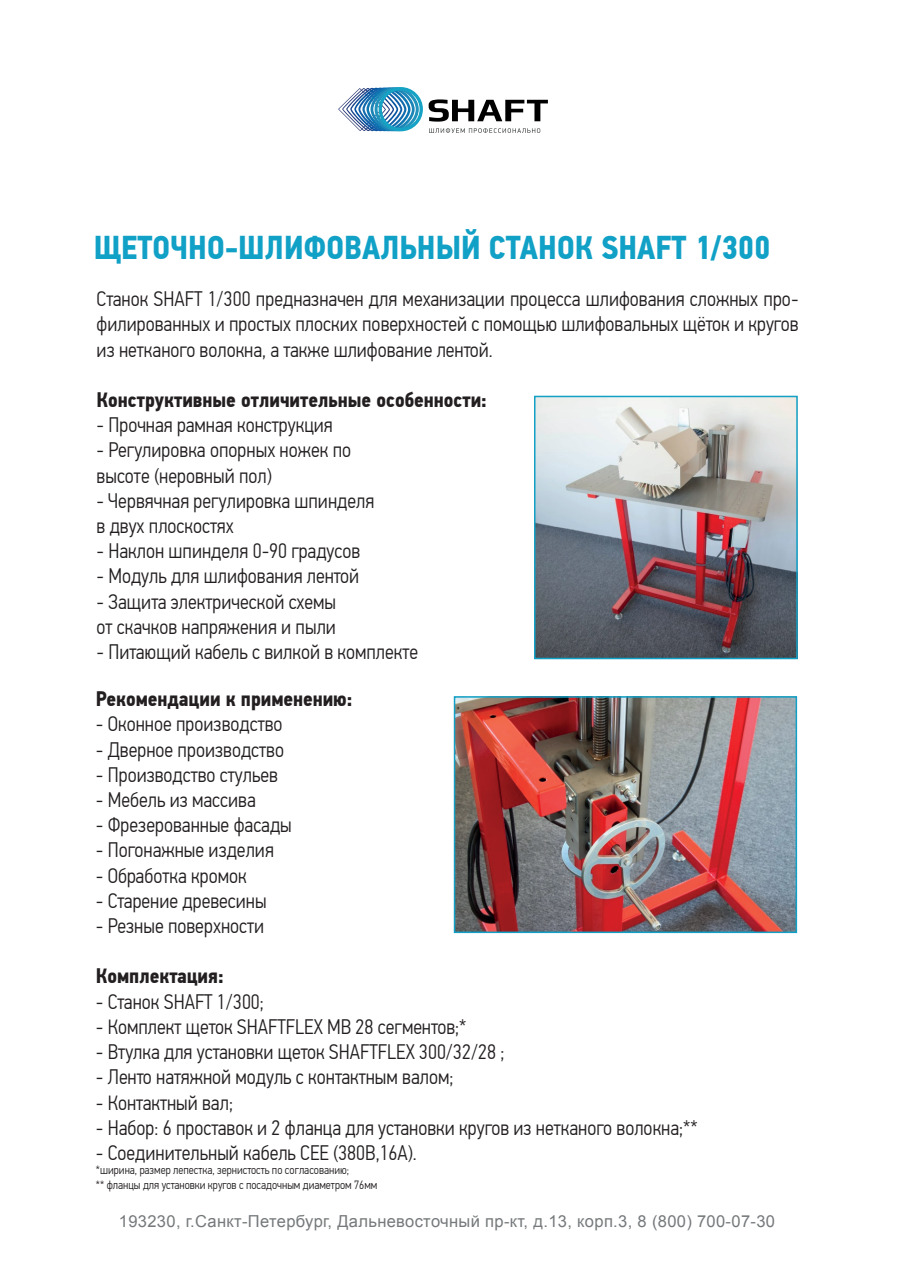
<style>
.page{position:relative;width:898px;height:1276px;background:#fff}
.page>*{position:absolute;margin:0;border:0;box-sizing:border-box;transform-origin:0 0}
.t1{font:700 33px "PF Din Text Cond Pro";color:#11a0c6}
.t2{font:300 21px/25.2px "PF Din Text Cond Pro";color:#231f20}
.t3{font:700 21px "PF Din Text Cond Pro";color:#231f20}
.t4{font:16.5px "Arial";letter-spacing:.02em;color:#75797b}
.t5{font:300 12px/14.4px "PF Din Text Cond Pro";color:#231f20}
</style>
<div class="page">
<svg style="left:338px;top:87px;width:209px;height:46px"></svg>
<img style="left:537px;top:399px;width:257px;height:257px">
<div style="left:534px;top:396px;width:263px;height:263px;border:2px solid #13a0c5"></div>
<img style="left:456px;top:699px;width:337px;height:231px">
<div style="left:453px;top:696px;width:343px;height:237px;border:2px solid #11a0c6"></div>
<h1 class="t1" style="left:94px;top:228px;width:677px">ЩЕТОЧНО-ШЛИФОВАЛЬНЫЙ СТАНОК SHAFT 1/300</h1>
<p class="t2" style="left:97px;top:286px;width:703px;text-align:justify">Станок SHAFT 1/300 предназначен для механизации процесса шлифования сложных про&shy;филированных и простых плоских поверхностей с помощью шлифовальных щёток и кругов из нетканого волокна, а также шлифование лентой.</p>
<p class="t3" style="left:97px;top:387px;width:391px">Конструктивные отличительные особенности:</p>
<p class="t2" style="left:97px;top:412px;width:238px">- Прочная рамная конструкция</p>
<p class="t2" style="left:97px;top:438px;width:256px">- Регулировка опорных ножек по высоте (неровный пол)</p>
<p class="t2" style="left:97px;top:488px;width:279px">- Червячная регулировка шпинделя в двух плоскостях</p>
<p class="t2" style="left:97px;top:538px;width:265px">- Наклон шпинделя 0-90 градусов</p>
<p class="t2" style="left:97px;top:564px;width:264px">- Модуль для шлифования лентой</p>
<p class="t2" style="left:97px;top:589px;width:241px">- Защита электрической схемы от скачков напряжения и пыли</p>
<p class="t2" style="left:97px;top:639px;width:323px">- Питающий кабель с вилкой в комплекте</p>
<p class="t3" style="left:96px;top:686px;width:258px">Рекомендации к применению:</p>
<p class="t2" style="left:96px;top:711px;width:188px">- Оконное производство</p>
<p class="t2" style="left:96px;top:737px;width:189px">- Дверное производство</p>
<p class="t2" style="left:96px;top:762px;width:183px">- Производство стульев</p>
<p class="t2" style="left:96px;top:787px;width:161px">- Мебель из массива</p>
<p class="t2" style="left:96px;top:812px;width:197px">- Фрезерованные фасады</p>
<p class="t2" style="left:96px;top:837px;width:179px">- Погонажные изделия</p>
<p class="t2" style="left:96px;top:863px;width:152px">- Обработка кромок</p>
<p class="t2" style="left:96px;top:888px;width:172px">- Старение древесины</p>
<p class="t2" style="left:96px;top:913px;width:170px">- Резные поверхности</p>
<p class="t3" style="left:96px;top:963px;width:129px">Комплектация:</p>
<p class="t2" style="left:96px;top:989px;width:169px">- Станок SHAFT 1/300;</p>
<p class="t2" style="left:96px;top:1014px;width:372px">- Комплект щеток SHAFTFLEX MB 28 сегментов;*</p>
<p class="t2" style="left:96px;top:1039px;width:409px">- Втулка для установки щеток SHAFTFLEX 300/32/28 ;</p>
<p class="t2" style="left:96px;top:1064px;width:359px">- Ленто натяжной модуль с контактным валом;</p>
<p class="t2" style="left:96px;top:1089px;width:138px">- Контактный вал;</p>
<p class="t2" style="left:96px;top:1115px;width:603px">- Набор: 6 проставок и 2 фланца для установки кругов из нетканого волокна;**</p>
<p class="t2" style="left:96px;top:1140px;width:322px">- Соединительный кабель СЕЕ (380В,16А).</p>
<p class="t5" style="left:96px;top:1163px;width:283px">*ширина, размер лепестка, зернистость по согласованию;<br>** фланцы для установки кругов с посадочным диаметром 76мм</p>
<p class="t4" style="left:119px;top:1210px;width:657px">193230, г.Санкт-Петербург, Дальневосточный пр-кт, д.13, корп.3, 8 (800) 700-07-30</p>
</div>
